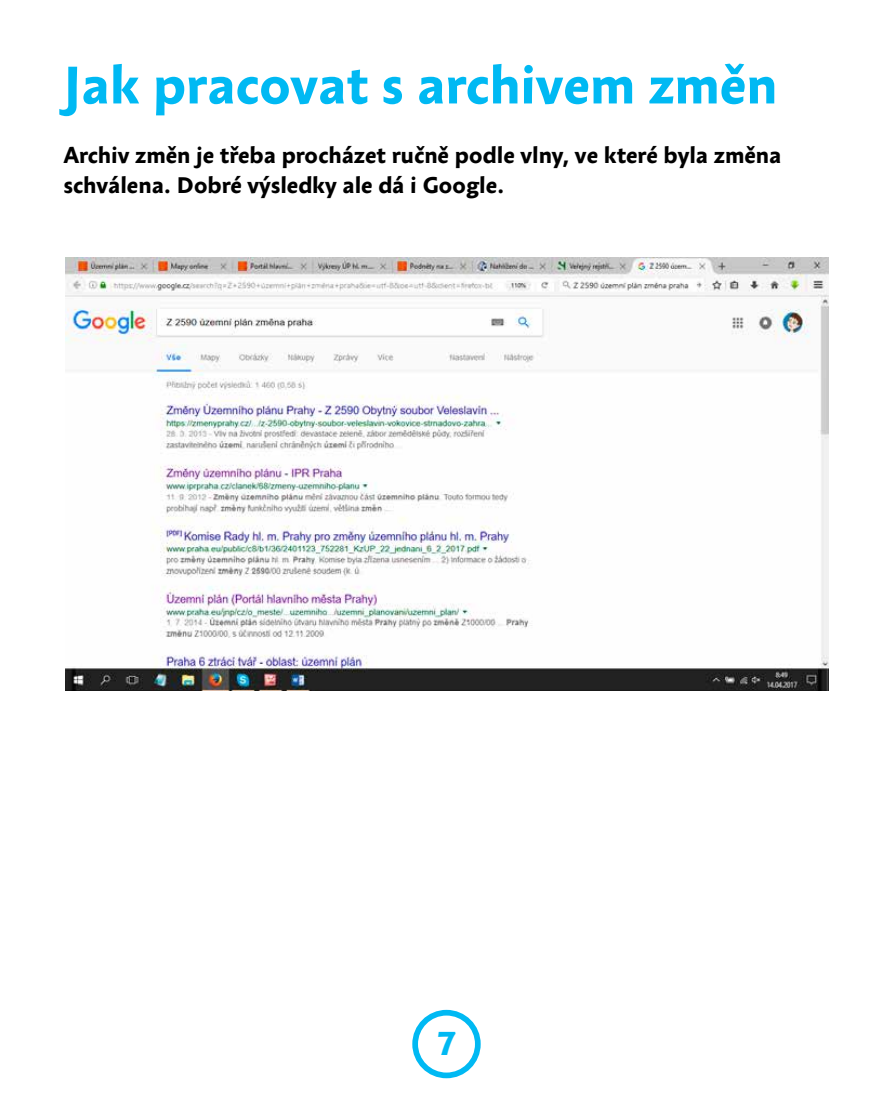
<style>
.page{position:relative;width:893px;height:1106px;background:#fff}
.page>*{position:absolute;margin:0;border:0;box-sizing:border-box;transform-origin:0 0}
.t1{font:700 52.5px "Anselm Sans";color:#00b9f3}
.t2{font:700 33px "Anselm Sans";color:#00b9f3}
.t3{font:700 22.5px/30px "Anselm Sans";color:#000}
</style>
<div class="page">
<div style="left:412px;top:1009px;width:69px;height:69px;border:6px solid #00b9f3;border-radius:50%"></div>
<img style="left:66px;top:257px;width:763px;height:433px">
<h1 class="t1" style="left:64px;top:48px;width:715px">Jak pracovat s archivem změn</h1>
<p class="t3" style="left:64px;top:140px;width:719px">Archiv změn je třeba procházet ručně podle vlny, ve které byla změna schválena. Dobré výsledky ale dá i Google.</p>
<h2 class="t2" style="left:437px;top:1019px;width:20px">7</h2>
</div>
